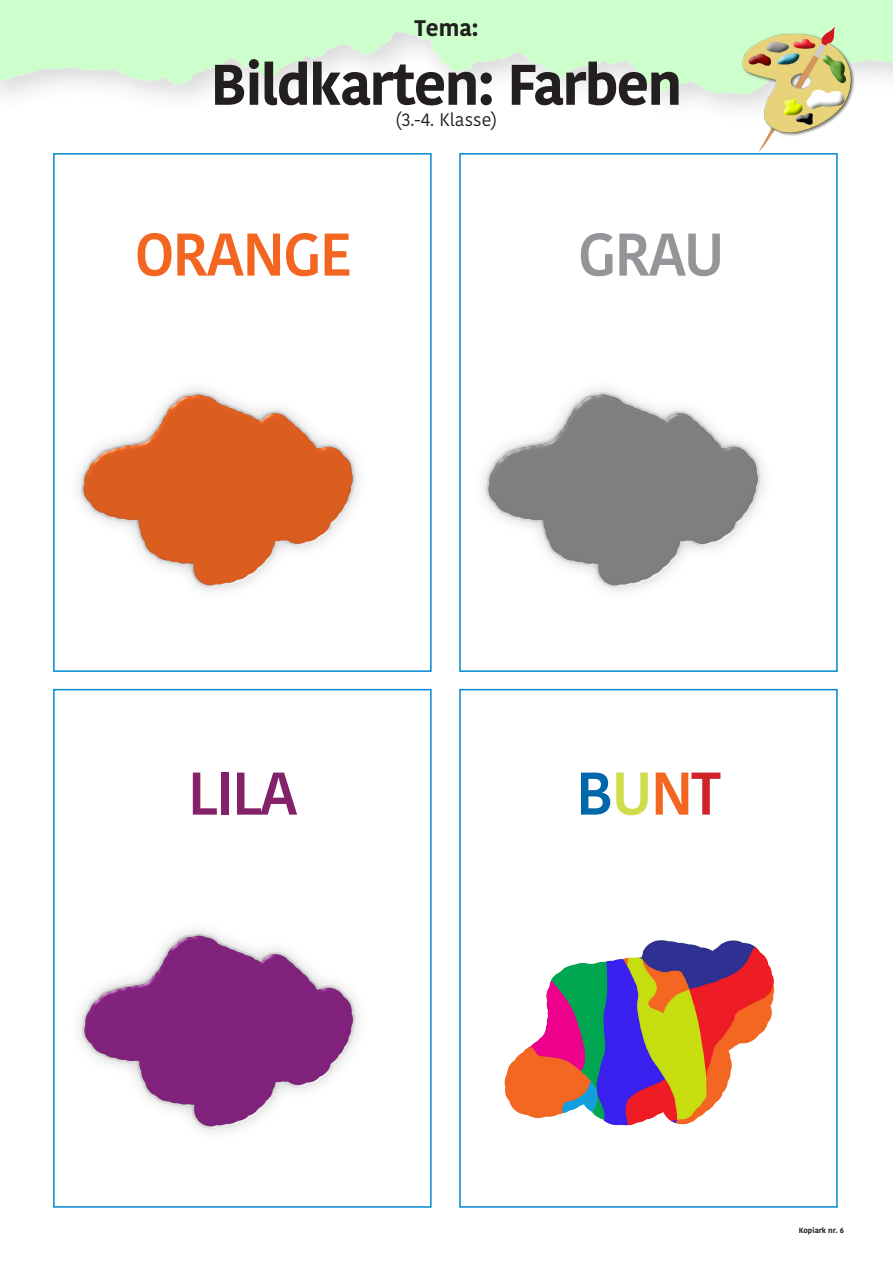
<style>
.page{position:relative;width:893px;height:1263px;background:#fff}
.page>*{position:absolute;margin:0;border:0;box-sizing:border-box;transform-origin:0 0}
.t1{font:600 60px "Kohinoor Bangla";letter-spacing:-.04em;color:#f36621}
.t2{font:600 60px "Kohinoor Bangla";color:#832269}
.t3{font:600 60px "Kohinoor Bangla";color:#0067aa}
.t4{font:600 60px "Kohinoor Bangla";color:#939598}
.t5{font:700 57px "Kohinoor Bangla";letter-spacing:-.03em;color:#231f20}
.t6{font:700 22.5px "Kohinoor Bangla";color:#231f20}
.t7{font:18px "Kohinoor Bangla";color:#231f20}
.t8{font:700 7.5px "Kohinoor Bangla";color:#231f20}
.s1{color:#d0dd4b}
.s2{color:#f36621}
.s3{color:#d1232a}
</style>
<div class="page">
<div style="left:53px;top:153px;width:379px;height:519px;border:2px solid #0089cf"></div>
<div style="left:53px;top:689px;width:379px;height:519px;border:2px solid #0089cf"></div>
<div style="left:459px;top:689px;width:379px;height:519px;border:2px solid #0089cf"></div>
<div style="left:459px;top:153px;width:379px;height:519px;border:2px solid #0089cf"></div>
<img style="left:78px;top:929px;width:281px;height:204px">
<img style="left:504px;top:940px;width:271px;height:186px">
<img style="left:77px;top:388px;width:282px;height:204px">
<img style="left:482px;top:388px;width:282px;height:203px">
<img style="left:0;top:0;width:893px;height:105px">
<img style="left:716px;top:12px;width:161px;height:154px">
<p class="t6" style="left:414px;top:9px;width:65px">Tema:</p>
<p class="t5" style="left:211px;top:35px;width:473px">Bildkarten: Farben</p>
<p class="t7" style="left:396px;top:106px;width:103px">(3.-4. Klasse)</p>
<p class="t1" style="left:134px;top:204px;width:220px">ORANGE</p>
<p class="t4" style="left:578px;top:204px;width:149px">GRAU</p>
<p class="t2" style="left:188px;top:743px;width:112px">LILA</p>
<p class="t3" style="left:576px;top:743px;width:146px">B<span class="s1">U</span><span class="s2">N</span><span class="s3">T</span></p>
<p class="t8" style="left:799px;top:1224px;width:47px">Kopiark nr. 6</p>
</div>
